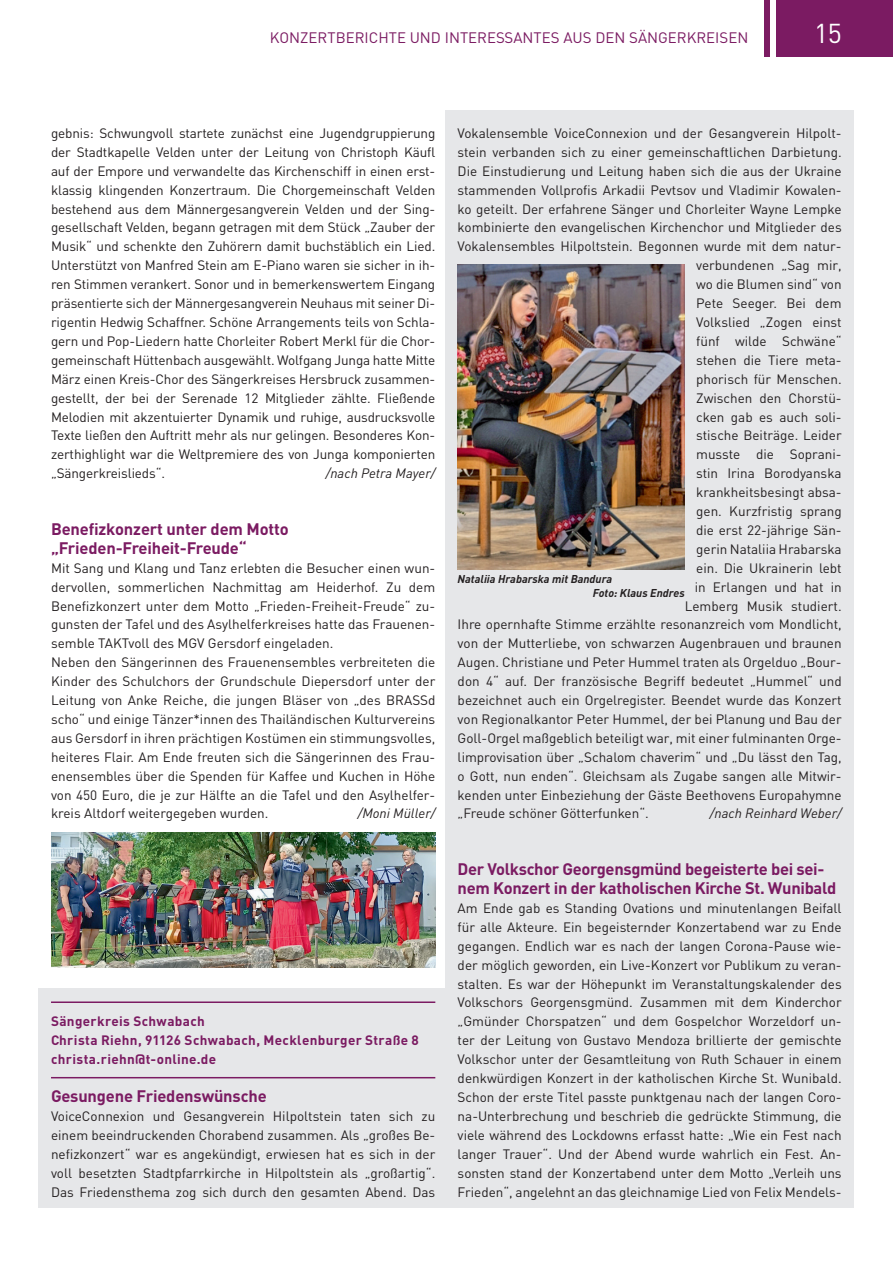
<style>
.page{position:relative;width:893px;height:1263px;background:#fff}
.page>*{position:absolute;margin:0;border:0;box-sizing:border-box;transform-origin:0 0}
.t1{font:27px "DIN";color:#fff}
.t2{font:700 16.5px/18.9px "DIN";letter-spacing:-.02em;color:#7b1b62}
.t3{font:15px "DIN";color:#7b1b62}
.t4{font:13.5px/18.9px "DIN";color:#231f20;text-align:justify}
.t5{font:700 13.5px/18.9px "DIN";letter-spacing:.025em;color:#7b1b62}
.t6{font:italic 13.5px "DIN";color:#231f20}
.t7{font:italic 700 11.25px/13.5px "DIN";color:#231f20}
</style>
<div class="page">
<div style="left:776px;top:0;width:117px;height:57px;background:#7b1b62"></div>
<div style="left:764px;top:0;width:5px;height:57px;background:#7b1b62"></div>
<img style="left:51px;top:832px;width:384px;height:135px">
<div style="left:446px;top:110px;width:408px;height:1098px;background:#e6e7e9"></div>
<div style="left:38px;top:988px;width:409px;height:220px;background:#e6e7e9"></div>
<hr style="left:51px;top:1001px;width:384px;height:2px;background:#7b1b62">
<hr style="left:51px;top:1077px;width:384px;height:1px;background:#7b1b62">
<img style="left:458px;top:265px;width:227px;height:304px">
<p class="t3" style="left:270px;top:29px;width:480px">KONZERTBERICHTE UND INTERESSANTES AUS DEN SÄNGERKREISEN</p>
<h1 class="t1" style="left:814px;top:18px;width:29px">15</h1>
<p class="t4" style="left:51px;top:124px;width:386px">gebnis: Schwungvoll startete zunächst eine Jugendgruppierung der Stadtkapelle Velden unter der Leitung von Christoph Käufl auf der Empore und verwandelte das Kirchenschiff in einen erst&shy;klassig klingenden Konzertraum. Die Chorgemeinschaft Velden bestehend aus dem Männergesangverein Velden und der Sing&shy;gesellschaft Velden, begann getragen mit dem Stück „Zauber der Musik“ und schenkte den Zuhörern damit buchstäblich ein Lied.<br>Unterstützt von Manfred Stein am E-Piano waren sie sicher in ih&shy;ren Stimmen verankert. Sonor und in bemerkenswertem Eingang präsentierte sich der Männergesangverein Neuhaus mit seiner Di&shy;rigentin Hedwig Schaffner. Schöne Arrangements teils von Schla&shy;gern und Pop-Liedern hatte Chorleiter Robert Merkl für die Chor&shy;gemeinschaft Hüttenbach ausgewählt. Wolfgang Junga hatte Mitte März einen Kreis-Chor des Sängerkreises Hersbruck zusammen&shy;gestellt, der bei der Serenade 12 Mitglieder zählte. Fließende Melodien mit akzentuierter Dynamik und ruhige, ausdrucksvolle Texte ließen den Auftritt mehr als nur gelingen. Besonderes Kon&shy;zerthighlight war die Weltpremiere des von Junga komponierten „Sängerkreislieds“.</p>
<p class="t6" style="left:326px;top:465px;width:111px">/nach Petra Mayer/</p>
<p class="t2" style="left:51px;top:519px;width:239px">Benefizkonzert unter dem Motto „Frieden-Freiheit-Freude“</p>
<p class="t4" style="left:51px;top:559px;width:386px;text-align:left">Mit Sang und Klang und Tanz erlebten die Besucher einen wun&shy;dervollen, sommerlichen Nachmittag am Heiderhof. Zu dem Benefizkonzert unter dem Motto „Frieden-Freiheit-Freude“ zu&shy;gunsten der Tafel und des Asylhelferkreises hatte das Frauenen&shy;semble TAKTvoll des MGV Gersdorf eingeladen.<br>Neben den Sängerinnen des Frauenensembles verbreiteten die Kinder des Schulchors der Grundschule Diepersdorf unter der Leitung von Anke Reiche, die jungen Bläser von „des BRASSd scho“ und einige Tänzer*innen des Thailändischen Kulturvereins aus Gersdorf in ihren prächtigen Kostümen ein stimmungsvolles, heiteres Flair. Am Ende freuten sich die Sängerinnen des Frau&shy;enensembles über die Spenden für Kaffee und Kuchen in Höhe von 450 Euro, die je zur Hälfte an die Tafel und den Asylhelfer&shy;kreis Altdorf weitergegeben wurden.</p>
<p class="t6" style="left:358px;top:805px;width:79px">/Moni Müller/</p>
<p class="t5" style="left:51px;top:1011px;width:369px">Sängerkreis Schwabach<br>Christa Riehn, 91126 Schwabach, Mecklenburger Straße 8 christa.riehn@t-online.de</p>
<p class="t2" style="left:51px;top:1086px;width:217px">Gesungene Friedenswünsche</p>
<p class="t4" style="left:51px;top:1107px;width:386px">VoiceConnexion und Gesangverein Hilpoltstein taten sich zu einem beeindruckenden Chorabend zusammen. Als „großes Be&shy;nefizkonzert“ war es angekündigt, erwiesen hat es sich in der voll besetzten Stadtpfarrkirche in Hilpoltstein als „großartig“.<br>Das Friedensthema zog sich durch den gesamten Abend. Das</p>
<p class="t4" style="left:458px;top:124px;width:386px">Vokalensemble VoiceConnexion und der Gesangverein Hilpolt-</p>
<p class="t4" style="left:458px;top:143px;width:386px">stein verbanden sich zu einer gemeinschaftlichen Darbietung.</p>
<p class="t4" style="left:458px;top:162px;width:386px">Die Einstudierung und Leitung haben sich die aus der Ukraine</p>
<p class="t4" style="left:458px;top:181px;width:385px">stammenden Vollprofis Arkadii Pevtsov und Vladimir Kowalen-</p>
<p class="t4" style="left:458px;top:199px;width:386px">ko geteilt. Der erfahrene Sänger und Chorleiter Wayne Lempke</p>
<p class="t4" style="left:458px;top:218px;width:386px">kombinierte den evangelischen Kirchenchor und Mitglieder des</p>
<p class="t4" style="left:458px;top:237px;width:385px">Vokalensembles Hilpoltstein. Begonnen wurde mit dem natur-</p>
<p class="t4" style="left:696px;top:256px;width:147px">verbundenen „Sag mir,</p>
<p class="t4" style="left:696px;top:275px;width:147px">wo die Blumen sind“ von</p>
<p class="t4" style="left:696px;top:294px;width:147px">Pete Seeger. Bei dem</p>
<p class="t4" style="left:696px;top:313px;width:147px">Volkslied „Zogen einst</p>
<p class="t4" style="left:696px;top:332px;width:147px">fünf wilde Schwäne“</p>
<p class="t4" style="left:696px;top:351px;width:147px">stehen die Tiere meta-</p>
<p class="t4" style="left:696px;top:370px;width:147px">phorisch für Menschen.</p>
<p class="t4" style="left:696px;top:388px;width:147px">Zwischen den Chorstü-</p>
<p class="t4" style="left:696px;top:407px;width:147px">cken gab es auch soli-</p>
<p class="t4" style="left:696px;top:426px;width:147px">stische Beiträge. Leider</p>
<p class="t4" style="left:696px;top:445px;width:147px">musste die Soprani-</p>
<p class="t4" style="left:696px;top:464px;width:147px">stin Irina Borodyanska</p>
<p class="t4" style="left:696px;top:483px;width:147px">krankheitsbesingt absa-</p>
<p class="t4" style="left:696px;top:502px;width:147px">gen. Kurzfristig sprang</p>
<p class="t4" style="left:696px;top:521px;width:147px">die erst 22-jährige Sän-</p>
<p class="t4" style="left:696px;top:540px;width:147px">gerin Nataliia Hrabarska</p>
<p class="t4" style="left:696px;top:559px;width:147px">ein. Die Ukrainerin lebt</p>
<p class="t4" style="left:695px;top:577px;width:148px">in Erlangen und hat in</p>
<p class="t4" style="left:685px;top:596px;width:158px">Lemberg Musik studiert.</p>
<p class="t4" style="left:458px;top:615px;width:386px">Ihre opernhafte Stimme erzählte resonanzreich vom Mondlicht,</p>
<p class="t4" style="left:458px;top:634px;width:386px">von der Mutterliebe, von schwarzen Augenbrauen und braunen</p>
<p class="t4" style="left:458px;top:653px;width:385px">Augen. Christiane und Peter Hummel traten als Orgelduo „Bour-</p>
<p class="t4" style="left:458px;top:672px;width:386px">don 4“ auf. Der französische Begriff bedeutet „Hummel“ und</p>
<p class="t4" style="left:458px;top:691px;width:385px">bezeichnet auch ein Orgelregister. Beendet wurde das Konzert</p>
<p class="t4" style="left:458px;top:710px;width:385px">von Regionalkantor Peter Hummel, der bei Planung und Bau der</p>
<p class="t4" style="left:458px;top:729px;width:386px">Goll-Orgel maßgeblich beteiligt war, mit einer fulminanten Orge-</p>
<p class="t4" style="left:458px;top:748px;width:386px">limprovisation über „Schalom chaverim“ und „Du lässt den Tag,</p>
<p class="t4" style="left:458px;top:766px;width:386px">o Gott, nun enden“. Gleichsam als Zugabe sangen alle Mitwir-</p>
<p class="t4" style="left:458px;top:785px;width:385px">kenden unter Einbeziehung der Gäste Beethovens Europahymne</p>
<p class="t4" style="left:458px;top:804px;width:193px">„Freude schöner Götterfunken“.</p>
<p class="t6" style="left:710px;top:805px;width:133px">/nach Reinhard Weber/</p>
<p class="t7" style="left:593px;top:572px;width:93px;text-indent:-135px">Nataliia Hrabarska mit Bandura<br>Foto: Klaus Endres</p>
<p class="t2" style="left:458px;top:859px;width:380px">Der Volkschor Georgensgmünd begeisterte bei sei&shy;nem Konzert in der katholischen Kirche St. Wunibald</p>
<p class="t4" style="left:458px;top:899px;width:386px">Am Ende gab es Standing Ovations und minutenlangen Beifall für alle Akteure. Ein begeisternder Konzertabend war zu Ende gegangen. Endlich war es nach der langen Corona-Pause wie&shy;der möglich geworden, ein Live-Konzert vor Publikum zu veran&shy;stalten. Es war der Höhepunkt im Veranstaltungskalender des Volkschors Georgensgmünd. Zusammen mit dem Kinderchor „Gmünder Chorspatzen“ und dem Gospelchor Worzeldorf un&shy;ter der Leitung von Gustavo Mendoza brillierte der gemischte Volkschor unter der Gesamtleitung von Ruth Schauer in einem denkwürdigen Konzert in der katholischen Kirche St. Wunibald.<br>Schon der erste Titel passte punktgenau nach der langen Coro&shy;na-Unterbrechung und beschrieb die gedrückte Stimmung, die viele während des Lockdowns erfasst hatte: „Wie ein Fest nach langer Trauer“. Und der Abend wurde wahrlich ein Fest. An&shy;sonsten stand der Konzertabend unter dem Motto „Verleih uns Frieden“, angelehnt an das gleichnamige Lied von Felix Mendels-</p>
</div>
